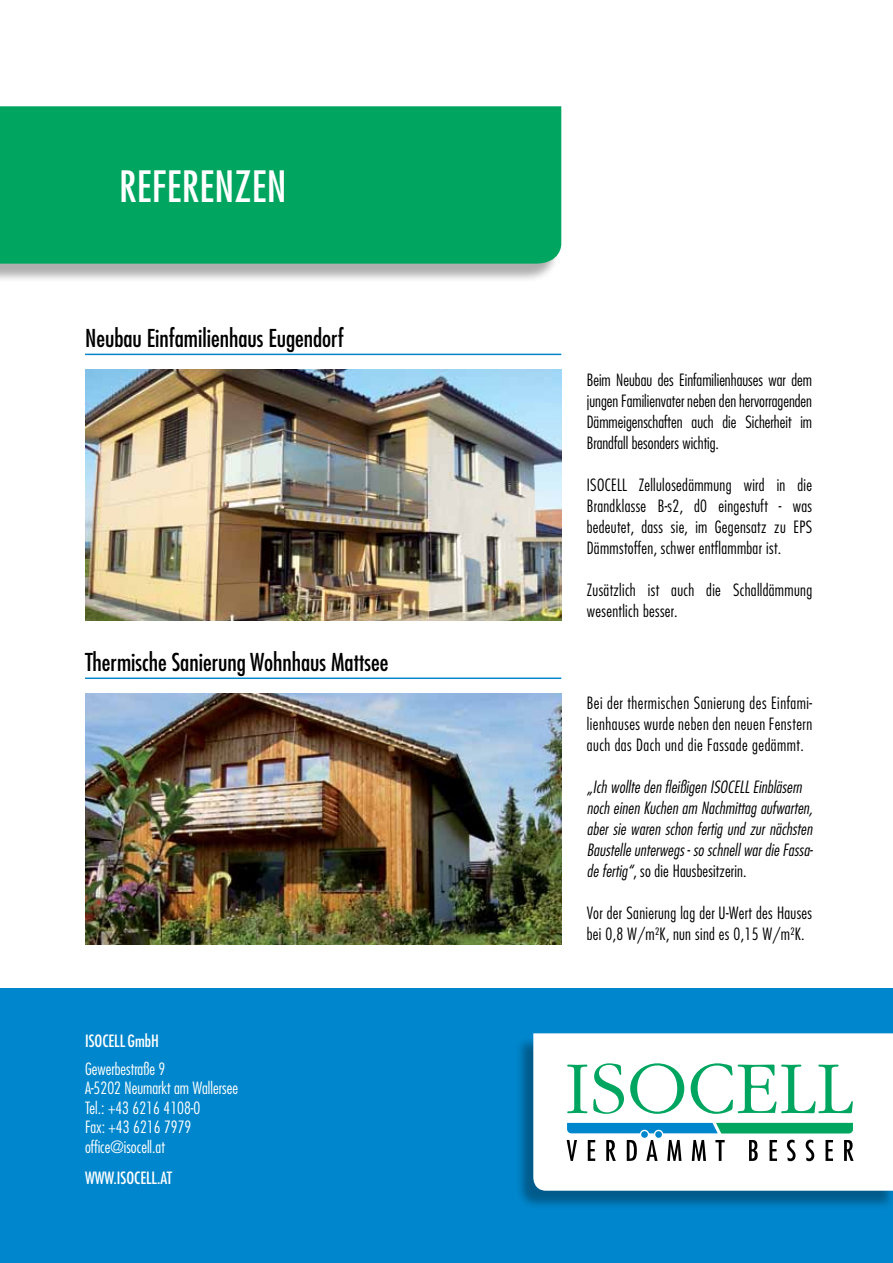
<style>
.page{position:relative;width:893px;height:1263px;background:#fff}
.page>*{position:absolute;margin:0;border:0;box-sizing:border-box;transform-origin:0 0}
.t1{font:500 condensed 42px "Futura LT Pro";color:#fff}
.t2{font:500 condensed 24px "Futura LT Pro";color:#000}
.t3{font:300 condensed 16.5px/21px "Futura LT Pro";letter-spacing:.02em;color:#000}
.t4{font:italic 300 condensed 16.5px/21px "Futura LT Pro";letter-spacing:.01em;color:#000}
.t5{font:300 condensed 16.5px/19.5px "Futura LT Pro";color:#fff}
.t6{font:500 condensed 16.5px "Futura LT Pro";color:#fff}
.s1{font-style:normal}
</style>
<div class="page">
<div style="left:0;top:109px;width:559px;height:174px;background:#000;opacity:.32"></div>
<div style="left:0;top:106px;width:561px;height:158px;background:#00a660"></div>
<div style="left:0;top:989px;width:893px;height:274px;background:#0086cc"></div>
<div style="left:515px;top:1036px;width:378px;height:174px;background:#000;opacity:.32"></div>
<div style="left:533px;top:1033px;width:360px;height:158px;background:#fff"></div>
<div style="left:639px;top:1129px;width:10px;height:10px;border:1px solid #fff;border-radius:50%"></div>
<div style="left:653px;top:1129px;width:11px;height:10px;border:1px solid #fff;border-radius:50%"></div>
<svg style="left:567px;top:1064px;width:20px;height:49px"></svg>
<svg style="left:593px;top:1063px;width:31px;height:51px;background:#b4e4d0"></svg>
<svg style="left:630px;top:1063px;width:54px;height:51px;background:#c1e9d8"></svg>
<svg style="left:691px;top:1063px;width:162px;height:51px;background:#c4eada"></svg>
<svg style="left:567px;top:1123px;width:286px;height:10px"></svg>
<div style="left:640px;top:1130px;width:8px;height:8px;background:#0086cc;border-radius:50%"></div>
<div style="left:640px;top:1130px;width:9px;height:9px;border:1px solid #fff;border-radius:50%"></div>
<div style="left:655px;top:1130px;width:8px;height:8px;background:#0086cc;border-radius:50%"></div>
<div style="left:654px;top:1130px;width:9px;height:9px;border:1px solid #fff;border-radius:50%"></div>
<svg style="left:567px;top:1140px;width:10px;height:21px"></svg>
<svg style="left:588px;top:1140px;width:7px;height:21px"></svg>
<svg style="left:606px;top:1140px;width:10px;height:21px"></svg>
<svg style="left:627px;top:1140px;width:10px;height:21px"></svg>
<svg style="left:646px;top:1140px;width:12px;height:21px"></svg>
<svg style="left:667px;top:1140px;width:14px;height:21px"></svg>
<svg style="left:692px;top:1140px;width:14px;height:21px"></svg>
<svg style="left:715px;top:1140px;width:10px;height:21px"></svg>
<svg style="left:749px;top:1140px;width:9px;height:21px"></svg>
<svg style="left:770px;top:1140px;width:7px;height:21px"></svg>
<svg style="left:787px;top:1140px;width:9px;height:21px"></svg>
<svg style="left:806px;top:1140px;width:8px;height:21px"></svg>
<svg style="left:825px;top:1140px;width:8px;height:21px"></svg>
<svg style="left:844px;top:1140px;width:10px;height:21px"></svg>
<hr style="left:85px;top:354px;width:476px;height:1px;background:#0086cc">
<hr style="left:85px;top:677px;width:476px;height:2px;background:#0086cc">
<img style="left:85px;top:370px;width:476px;height:251px">
<img style="left:85px;top:694px;width:476px;height:250px">
<h1 class="t1" style="left:119px;top:158px;width:98px">Referenzen</h1>
<h2 class="t2" style="left:85px;top:322px;width:260px">Neubau Einfamilienhaus Eugendorf</h2>
<h2 class="t2" style="left:85px;top:646px;width:305px">Thermische Sanierung Wohnhaus Mattsee</h2>
<p class="t6" style="left:85px;top:1029px;width:73px">ISOCELL GmbH</p>
<p class="t5" style="left:85px;top:1059px;width:154px">Gewerbestraße 9<br>A-5202 Neumarkt am Wallersee<br>Tel.: +43 6216 4108-0<br>Fax: +43 6216 7979 office@isocell.at</p>
<p class="t6" style="left:85px;top:1166px;width:89px">www.isocell.at</p>
<p class="t3" style="left:587px;top:369px;width:227px;text-align:justify">Beim Neubau des Einfamilienhauses war dem jungen Familienvater neben den hervorragenden Dämmeigenschaften auch die Sicherheit im Brandfall besonders wichtig.</p>
<p class="t3" style="left:587px;top:474px;width:31px">ISOCELL</p>
<p class="t3" style="left:587px;top:474px;width:227px;text-indent:52px">Zellulosedämmung wird in die Brandklasse B-s2, d0 eingestuft - was bedeutet, dass sie, im Gegensatz zu EPS Dämmstoffen, schwer entflammbar ist.</p>
<p class="t3" style="left:587px;top:579px;width:227px">Zusätzlich ist auch die Schalldämmung wesentlich besser.</p>
<p class="t3" style="left:587px;top:692px;width:227px;text-align:justify">Bei der thermischen Sanierung des Einfami&shy;lienhauses wurde neben den neuen Fenstern auch das Dach und die Fassade gedämmt.</p>
<p class="t4" style="left:587px;top:776px;width:228px">„Ich wollte den fleißigen ISOCELL Einbläsern noch einen Kuchen am Nachmittag aufwarten, aber sie waren schon fertig und zur nächsten Baustelle unterwegs - so schnell war die Fassa&shy;de fertig“<span class="s1">, so die Hausbesitzerin.</span></p>
<p class="t3" style="left:587px;top:902px;width:227px">Vor der Sanierung lag der U-Wert des Hauses bei 0,8 W/m²K, nun sind es 0,15 W/m²K.</p>
</div>
